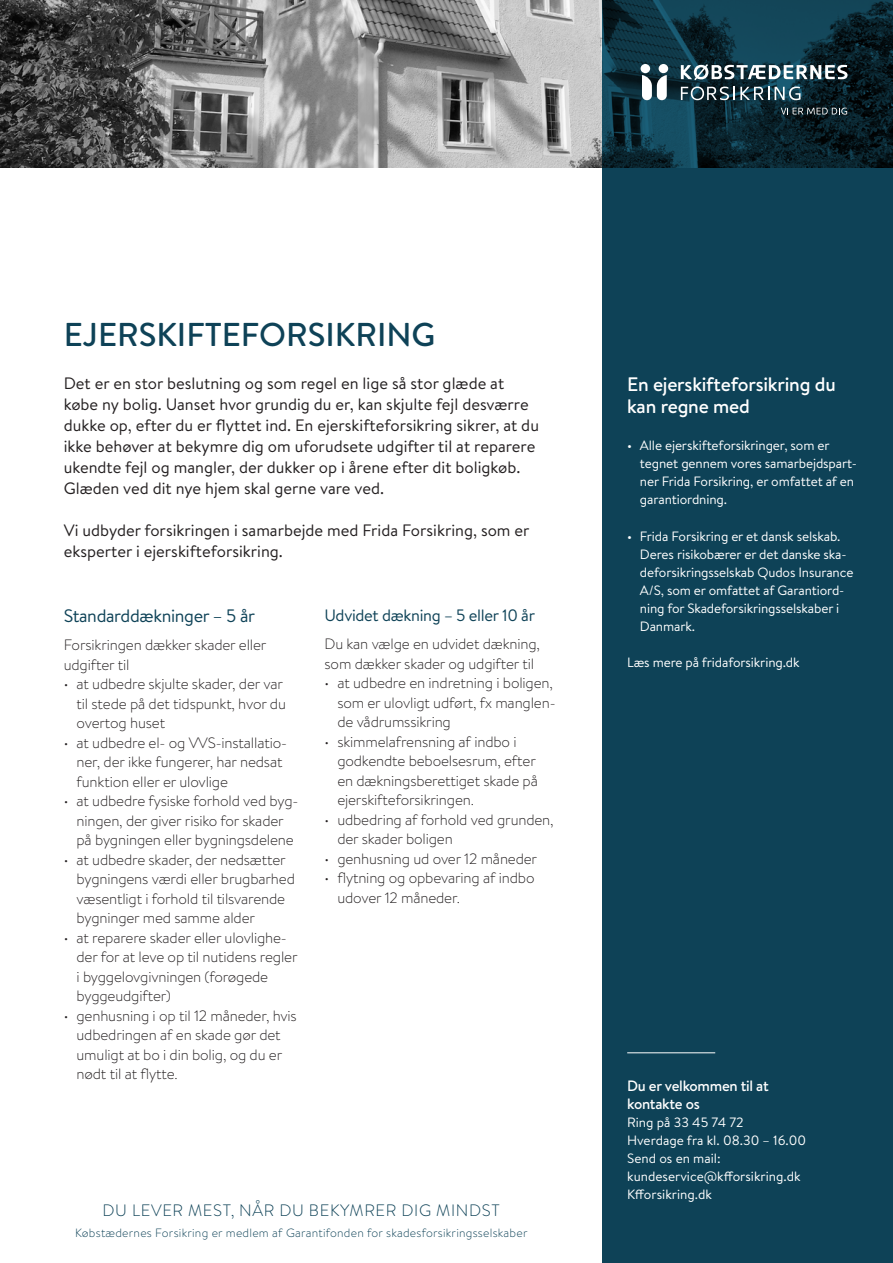
<style>
.page{position:relative;width:893px;height:1263px;background:#fff}
.page>*{position:absolute;margin:0;border:0;box-sizing:border-box;transform-origin:0 0}
.t1{font:500 33px "Brandon Text";color:#0e4257}
.t2{font:500 19.5px/22.5px "Brandon Text";letter-spacing:-.01em;color:#fff}
.t3{font:18px "Brandon Text";letter-spacing:-.02em;color:#0e4257}
.t4{font:16.5px/21px "Brandon Text";color:#231f20}
.t5{font:300 16.5px "Brandon Text";letter-spacing:.04em;color:#0e4257}
.t6{font:16.5px "Brandon Text";letter-spacing:-.02em;color:#0e4257}
.t7{font:300 15px/19.5px "Brandon Text";letter-spacing:-.01em;color:#231f20}
.t8{font:500 15px/18px "Brandon Text";letter-spacing:-.02em;color:#fff}
.t9{font:13.5px/18px "Brandon Text";letter-spacing:-.01em;color:#fff}
.t10{font:300 12px "Brandon Text";letter-spacing:.02em;color:#0e4257}
</style>
<div class="page">
<img style="left:0;top:0;width:602px;height:168px">
<div style="left:602px;top:168px;width:291px;height:1095px;background:#0e4257"></div>
<svg style="left:602px;top:0;width:291px;height:168px"></svg>
<svg style="left:781px;top:108px;width:66px;height:7px"></svg>
<svg style="left:681px;top:64px;width:167px;height:16px"></svg>
<div style="left:658px;top:64px;width:10px;height:9px;background:#fff;border-radius:50%"></div>
<div style="left:640px;top:64px;width:10px;height:9px;background:#fff;border-radius:50%"></div>
<svg style="left:642px;top:75px;width:25px;height:25px"></svg>
<svg style="left:681px;top:87px;width:88px;height:13px"></svg>
<svg style="left:775px;top:87px;width:25px;height:13px"></svg>
<hr style="left:627px;top:1052px;width:88px;height:1px;background:#fff">
<p class="t1" style="left:64px;top:311px;width:373px">EJERSKIFTEFORSIKRING</p>
<p class="t4" style="left:64px;top:372px;width:477px">Det er en stor beslutning og som regel en lige så stor glæde at købe ny bolig. Uanset hvor grundig du er, kan skjulte fejl desværre dukke op, efter du er flyttet ind. En ejerskifteforsikring sikrer, at du ikke behøver at bekymre dig om uforudsete udgifter til at reparere ukendte fejl og mangler, der dukker op i årene efter dit boligkøb.<br>Glæden ved dit nye hjem skal gerne vare ved.</p>
<p class="t4" style="left:64px;top:519px;width:467px">Vi udbyder forsikringen i samarbejde med Frida Forsikring, som er eksperter i ejerskifteforsikring.</p>
<p class="t3" style="left:64px;top:604px;width:193px">Standarddækninger – 5 år</p>
<p class="t7" style="left:64px;top:635px;width:204px">Forsikringen dækker skader eller udgifter til</p>
<p class="t7" style="left:77px;top:674px;width:211px;text-indent:-13px">• at udbedre skjulte skader, der var til stede på det tidspunkt, hvor du overtog huset</p>
<p class="t7" style="left:77px;top:732px;width:212px;text-indent:-13px">• at udbedre el- og VVS-installatio&shy;ner, der ikke fungerer, har nedsat funktion eller er ulovlige</p>
<p class="t7" style="left:64px;top:791px;width:236px;text-align:center">• at udbedre fysiske forhold ved byg&shy;ningen, der giver risiko for skader<br>på bygningen eller bygningsdelene</p>
<p class="t7" style="left:77px;top:849px;width:220px;text-indent:-13px">• at udbedre skader, der nedsætter bygningens værdi eller brugbarhed væsentligt i forhold til tilsvarende bygninger med samme alder</p>
<p class="t7" style="left:77px;top:927px;width:223px;text-indent:-13px">• at reparere skader eller ulovlighe&shy;der for at leve op til nutidens regler i byggelovgivningen (forøgede byggeudgifter)</p>
<p class="t7" style="left:77px;top:1005px;width:222px;text-indent:-13px">• genhusning i op til 12 måneder, hvis udbedringen af en skade gør det umuligt at bo i din bolig, og du er nødt til at flytte.</p>
<p class="t6" style="left:325px;top:604px;width:212px">Udvidet dækning – 5 eller 10 år</p>
<p class="t7" style="left:325px;top:634px;width:217px">Du kan vælge en udvidet dækning, som dækker skader og udgifter til</p>
<p class="t7" style="left:337px;top:673px;width:220px;text-indent:-13px">• at udbedre en indretning i boligen, som er ulovligt udført, fx manglen&shy;de vådrumssikring</p>
<p class="t7" style="left:337px;top:731px;width:202px;text-indent:-13px">• skimmelafrensning af indbo i godkendte beboelsesrum, efter en dækningsberettiget skade på ejerskifteforsikringen.</p>
<p class="t7" style="left:337px;top:809px;width:218px;text-indent:-13px">• udbedring af forhold ved grunden, der skader boligen</p>
<p class="t7" style="left:325px;top:848px;width:214px">• genhusning ud over 12 måneder</p>
<p class="t7" style="left:337px;top:868px;width:199px;text-indent:-13px">• flytning og opbevaring af indbo udover 12 måneder.</p>
<p class="t5" style="left:103px;top:1199px;width:399px">DU LEVER MEST, NÅR DU BEKYMRER DIG MINDST</p>
<p class="t10" style="left:75px;top:1224px;width:454px">Købstædernes Forsikring er medlem af Garantifonden for skadesforsikringsselskaber</p>
<p class="t2" style="left:627px;top:372px;width:210px">En ejerskifteforsikring du kan regne med</p>
<p class="t9" style="left:640px;top:436px;width:219px;text-indent:-13px">• Alle ejerskifteforsikringer, som er tegnet gennem vores samarbejdspart&shy;ner Frida Forsikring, er omfattet af en garantiordning.</p>
<p class="t9" style="left:640px;top:526px;width:215px;text-indent:-13px">• Frida Forsikring er et dansk selskab.<br>Deres risikobærer er det danske ska&shy;deforsikringsselskab Qudos Insurance A/S, som er omfattet af Garantiord&shy;ning for Skadeforsikringsselskaber i Danmark.</p>
<p class="t9" style="left:627px;top:652px;width:174px">Læs mere på fridaforsikring.dk</p>
<p class="t8" style="left:627px;top:1077px;width:143px">Du er velkommen til at kontakte os</p>
<p class="t9" style="left:627px;top:1113px;width:118px">Ring på 33 45 74 72</p>
<p class="t9" style="left:627px;top:1131px;width:180px">Hverdage fra kl. 08.30 – 16.00</p>
<p class="t9" style="left:627px;top:1149px;width:95px">Send os en mail:</p>
<p class="t9" style="left:627px;top:1167px;width:175px">kundeservice@kfforsikring.dk</p>
<p class="t9" style="left:627px;top:1185px;width:86px">Kfforsikring.dk</p>
</div>
